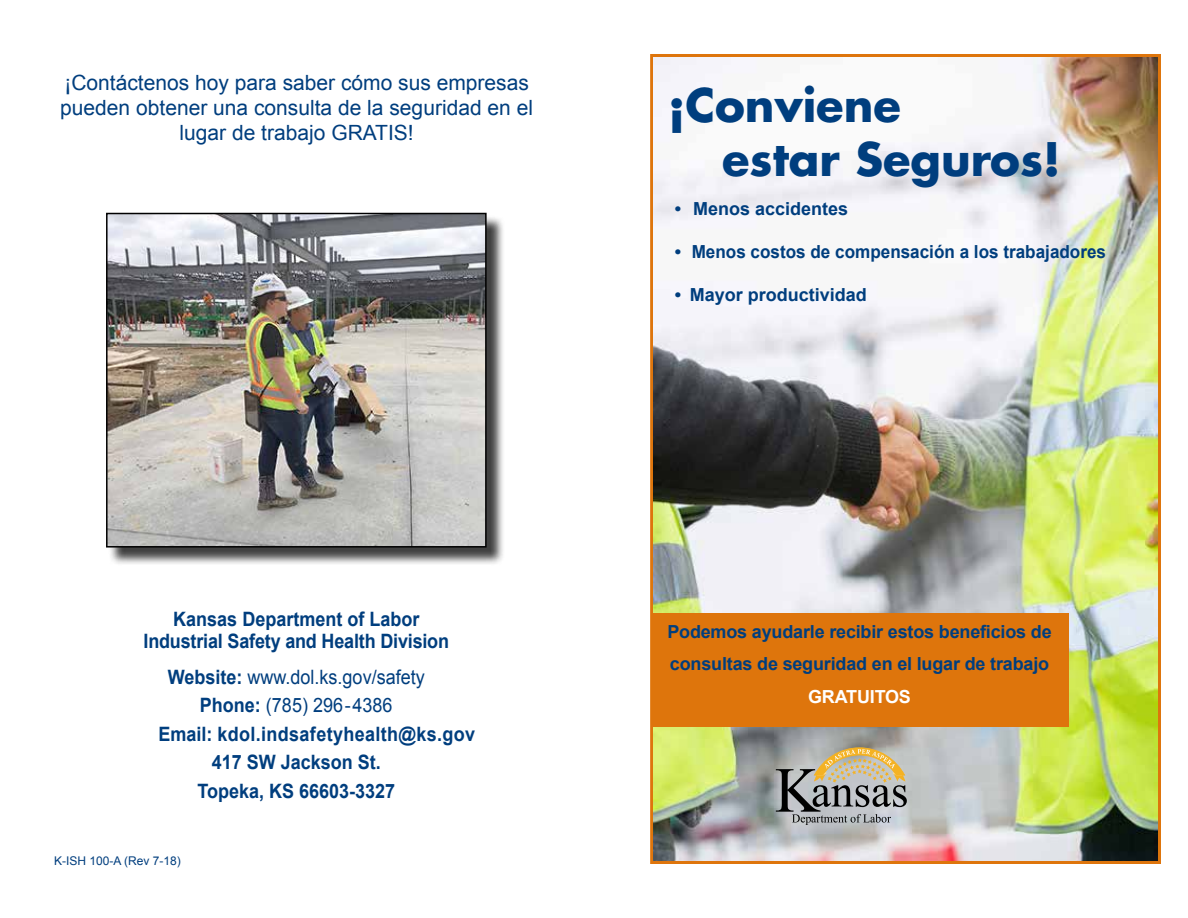
<style>
.page{position:relative;width:1188px;height:918px;background:#fff}
.page>*{position:absolute;margin:0;border:0;box-sizing:border-box;transform-origin:0 0}
.t1{font:700 45px/54px "Futura Std";color:#003e7e}
.t2{font:21px/25.2px "Arial";color:#003e7e;text-align:center}
.t3{font:700 19.8px/21.6px "Arial";color:#003e7e;text-align:center;scale:.91 1}
.t4{font:19.8px "Arial";color:#003e7e;scale:.91 1}
.t5{font:700 19.8px "Arial";letter-spacing:.02em;color:#003e7e;scale:.91 1}
.t6{font:700 18px/32.4px "Arial";letter-spacing:-.005em;color:#003e7e}
.t7{font:700 18px "Arial";letter-spacing:-.01em;color:#fff}
.t8{font:12px "Arial";color:#003e7e}
.s1{font-weight:700}
</style>
<div class="page">
<img style="left:653px;top:57px;width:505px;height:804px">
<svg style="left:776px;top:747px;width:131px;height:78px"></svg>
<div style="left:651px;top:613px;width:418px;height:114px;background:#de750c"></div>
<div style="left:108px;top:215px;width:397px;height:351px;background:#000;opacity:.75"></div>
<img style="left:109px;top:216px;width:375px;height:329px">
<div style="left:106px;top:213px;width:381px;height:335px;border:2px solid #000"></div>
<p class="t2" style="left:60px;top:70px;width:474px">¡Contáctenos hoy para saber cómo sus empresas pueden obtener una consulta de la seguridad en el lugar de trabajo GRATIS!</p>
<p class="t3" style="left:144px;top:609px;width:337px">Kansas Department of Labor<br>Industrial Safety and Health Division</p>
<p class="t4" style="left:168px;top:664px;width:284px"><span class="s1">Website:</span> www.dol.ks.gov/safety</p>
<p class="t4" style="left:200px;top:692px;width:213px"><span class="s1">Phone:</span> (785) 296-4386</p>
<p class="t5" style="left:158px;top:721px;width:350px">Email: kdol.indsafetyhealth@ks.gov</p>
<p class="t3" style="left:212px;top:752px;width:187px">417 SW Jackson St.</p>
<p class="t3" style="left:197px;top:781px;width:219px">Topeka, KS 66603-3327</p>
<p class="t8" style="left:54px;top:853px;width:128px">K-ISH 100-A (Rev 7-18)</p>
<h1 class="t1" style="left:722px;top:77px;width:340px;text-indent:-54px">¡Conviene<br>estar Seguros!</h1>
<p class="t6" style="left:675px;top:193px;width:175px">• Menos accidentes</p>
<p class="t6" style="left:675px;top:236px;width:433px">• Menos costos de compensación a los trabajadores</p>
<p class="t6" style="left:675px;top:279px;width:194px">• Mayor productividad</p>
<p class="t6" style="left:667px;top:616px;width:386px">Podemos ayudarle recibir estos beneficios de consultas de seguridad en el lugar de trabajo</p>
<p class="t7" style="left:808px;top:684px;width:104px">GRATUITOS</p>
</div>
